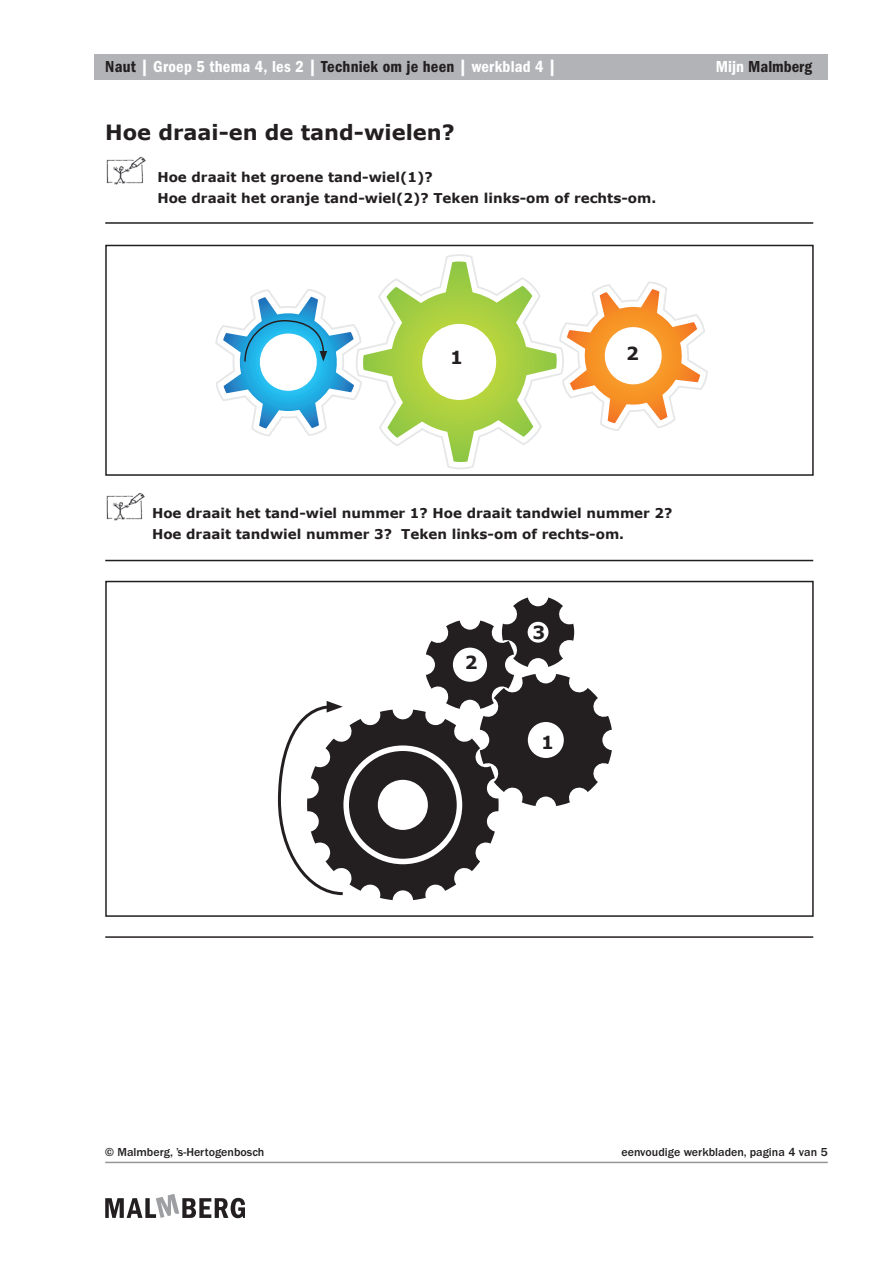
<style>
.page{position:relative;width:893px;height:1263px;background:#fff}
.page>*{position:absolute;margin:0;border:0;box-sizing:border-box;transform-origin:0 0}
.Hoofdkop_titel{font:700 21px "Verdana";color:#231f20}
.Hoofdkop_titel-2{font:700 18px "Verdana";color:#231f20}
.t1{font:16.5px "ITC Franklin Gothic Std Dm Cd";letter-spacing:.01em;color:#fff}
.t2{font:16.5px "ITC Franklin Gothic Std Dm Cd";color:#231f20}
.Hoofdkop_titel-3{font:700 13.5px/21px "Verdana";color:#231f20}
.t3{font:500 12px "ITC Franklin Gothic Std";color:#231f20}
.s1{color:#231f20}
.s2{color:#fff}
</style>
<div class="page">
<svg style="left:105px;top:1194px;width:140px;height:24px"></svg>
<hr style="left:105px;top:1162px;width:723px;height:1px;background:#939598">
<div style="left:95px;top:54px;width:733px;height:25px;background:#b2b3b7"></div>
<img style="left:106px;top:493px;width:39px;height:28px">
<hr style="left:105px;top:560px;width:708px;height:1px;background:#231f20">
<hr style="left:105px;top:936px;width:708px;height:2px;background:#231f20">
<div style="left:105px;top:245px;width:709px;height:231px;border:2px solid #231f20"></div>
<div style="left:105px;top:581px;width:709px;height:336px;border:2px solid #231f20"></div>
<img style="left:106px;top:157px;width:40px;height:28px">
<hr style="left:105px;top:222px;width:708px;height:2px;background:#231f20">
<svg style="left:215px;top:254px;width:493px;height:215px"></svg>
<svg style="left:277px;top:597px;width:335px;height:303px"></svg>
<p class="t1" style="left:105px;top:58px;width:453px"><span class="s1">Naut</span> | Groep 5 thema 4, les 2 | <span class="s1">Techniek om je heen</span> | werkblad 4 |</p>
<p class="t2" style="left:716px;top:58px;width:98px"><span class="s2">Mijn</span> Malmberg</p>
<p class="Hoofdkop_titel" style="left:105px;top:117px;width:351px">Hoe draai-en de tand-wielen?</p>
<p class="Hoofdkop_titel-3" style="left:157px;top:166px;width:500px">Hoe draait het groene tand-wiel(1)?<br>Hoe draait het oranje tand-wiel(2)? Teken links-om of rechts-om.</p>
<p class="Hoofdkop_titel-2" style="left:450px;top:344px;width:14px">1</p>
<p class="Hoofdkop_titel-2" style="left:626px;top:341px;width:14px">2</p>
<p class="Hoofdkop_titel-3" style="left:152px;top:502px;width:522px">Hoe draait het tand-wiel nummer 1? Hoe draait tandwiel nummer 2?<br>Hoe draait tandwiel nummer 3? Teken links-om of rechts-om.</p>
<p class="Hoofdkop_titel-2" style="left:465px;top:650px;width:14px">2</p>
<p class="Hoofdkop_titel-2" style="left:532px;top:619px;width:14px">3</p>
<p class="Hoofdkop_titel-2" style="left:541px;top:729px;width:14px">1</p>
<p class="t3" style="left:105px;top:1145px;width:161px">© Malmberg, ’s-Hertogenbosch</p>
<p class="t3" style="left:621px;top:1145px;width:208px">eenvoudige werkbladen, pagina 4 van 5</p>
</div>
